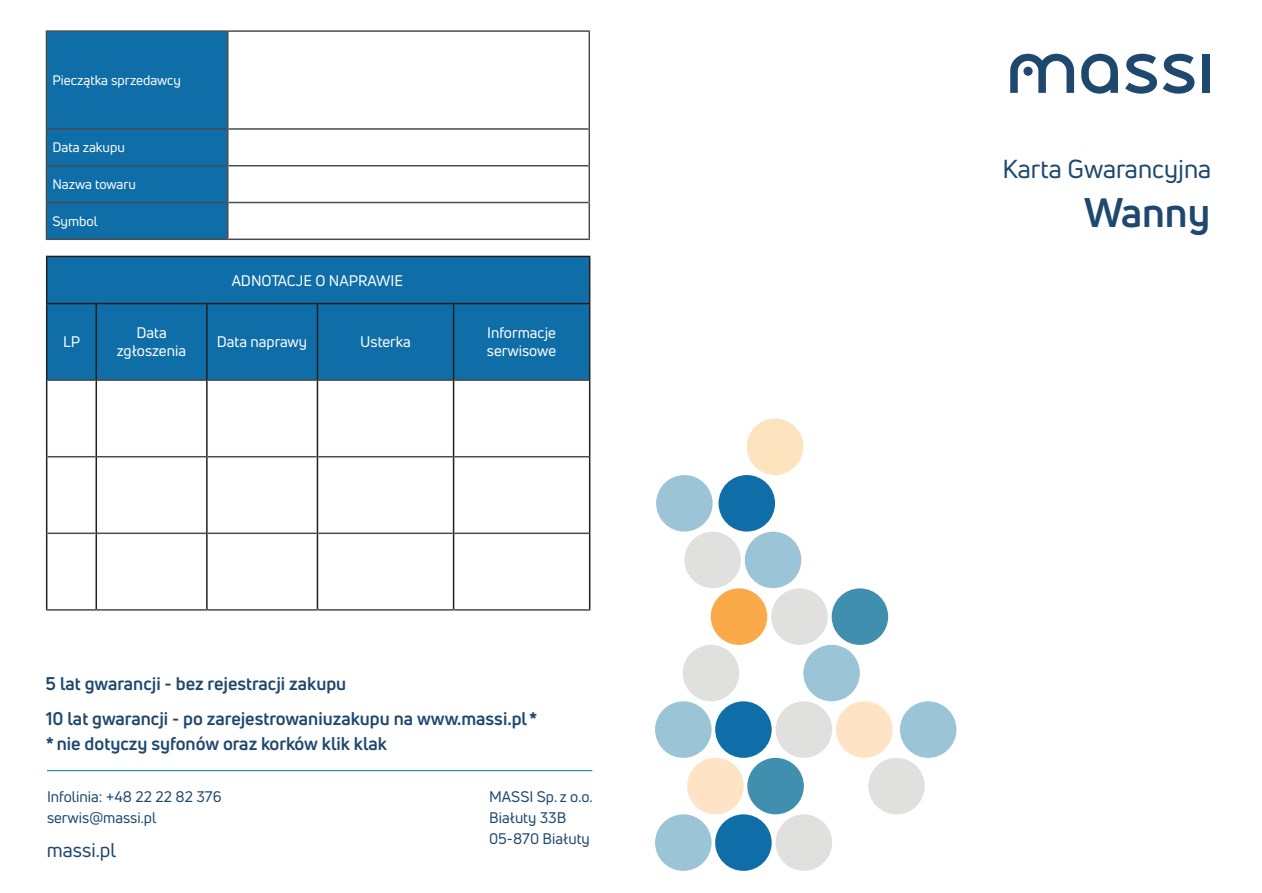
<style>
.page{position:relative;width:1262px;height:893px;background:#fff}
.page>*{position:absolute;margin:0;border:0;box-sizing:border-box;transform-origin:0 0}
.t1{font:700 40.5px "Uni Neue";color:#1f486e}
.t2{font:25.5px "Uni Neue";color:#1f486e}
.t3{font:19.5px "Uni Neue";color:#1f486e}
.t4{font:700 18px/25.5px "Uni Neue";color:#1f486e}
.t5{font:15px/21px "Uni Neue";color:#1f486e}
.t6{font:15px/18px "Uni Neue";color:#fff;text-align:center}
.t7{font:13.5px "Uni Neue";color:#fff}
</style>
<div class="page">
<div style="left:1202px;top:55px;width:7px;height:38px;background:#1f486e"></div>
<svg style="left:1125px;top:54px;width:69px;height:40px"></svg>
<svg style="left:1010px;top:54px;width:64px;height:39px"></svg>
<svg style="left:1081px;top:54px;width:37px;height:40px"></svg>
<div style="left:683px;top:644px;width:56px;height:57px;background:#e0e1df;border-radius:50%"></div>
<div style="left:715px;top:701px;width:56px;height:56px;background:#0f6ea8;border-radius:50%"></div>
<div style="left:775px;top:701px;width:57px;height:56px;background:#e0e1df;border-radius:50%"></div>
<div style="left:655px;top:701px;width:56px;height:56px;background:#9bc4d7;border-radius:50%"></div>
<div style="left:836px;top:701px;width:56px;height:56px;background:#fee3c4;border-radius:50%"></div>
<div style="left:747px;top:757px;width:57px;height:57px;background:#408faf;border-radius:50%"></div>
<div style="left:687px;top:757px;width:56px;height:57px;background:#fee3c4;border-radius:50%"></div>
<div style="left:868px;top:757px;width:56px;height:57px;background:#e0e1df;border-radius:50%"></div>
<div style="left:803px;top:644px;width:57px;height:57px;background:#9bc4d7;border-radius:50%"></div>
<div style="left:900px;top:701px;width:56px;height:56px;background:#9bc4d7;border-radius:50%"></div>
<div style="left:710px;top:588px;width:57px;height:57px;background:#faaa48;border-radius:50%"></div>
<div style="left:771px;top:588px;width:56px;height:57px;background:#e0e1df;border-radius:50%"></div>
<div style="left:831px;top:588px;width:57px;height:57px;background:#408faf;border-radius:50%"></div>
<div style="left:684px;top:531px;width:57px;height:57px;background:#e0e1df;border-radius:50%"></div>
<div style="left:745px;top:531px;width:56px;height:57px;background:#9bc4d7;border-radius:50%"></div>
<div style="left:656px;top:475px;width:56px;height:56px;background:#9bc4d7;border-radius:50%"></div>
<div style="left:718px;top:475px;width:57px;height:56px;background:#0f6ea8;border-radius:50%"></div>
<div style="left:747px;top:418px;width:56px;height:57px;background:#fee3bf;border-radius:50%"></div>
<div style="left:715px;top:814px;width:56px;height:56px;background:#0f6ea8;border-radius:50%"></div>
<div style="left:775px;top:814px;width:57px;height:56px;background:#e0e1df;border-radius:50%"></div>
<div style="left:655px;top:814px;width:56px;height:56px;background:#9bc4d7;border-radius:50%"></div>
<div style="left:47px;top:32px;width:180px;height:206px;background:#0f6ea8"></div>
<svg style="left:228px;top:32px;width:360px;height:206px"></svg>
<hr style="left:47px;top:128px;width:180px;height:2px;background:#4b4c4d">
<hr style="left:228px;top:128px;width:360px;height:2px;background:#4b4c4d">
<hr style="left:47px;top:165px;width:180px;height:1px;background:#4b4c4d">
<hr style="left:228px;top:165px;width:360px;height:1px;background:#4b4c4d">
<hr style="left:47px;top:202px;width:180px;height:1px;background:#4b4c4d">
<hr style="left:228px;top:202px;width:360px;height:1px;background:#4b4c4d">
<hr style="left:46px;top:238px;width:182px;height:2px;background:#4b4c4d">
<hr style="left:228px;top:238px;width:362px;height:2px;background:#4b4c4d">
<hr style="left:46px;top:30px;width:182px;height:2px;background:#4b4c4d">
<hr style="left:46px;top:32px;width:1px;height:97px;background:#4b4c4d">
<hr style="left:46px;top:129px;width:1px;height:37px;background:#4b4c4d">
<hr style="left:46px;top:166px;width:1px;height:36px;background:#4b4c4d">
<hr style="left:46px;top:202px;width:1px;height:36px;background:#4b4c4d">
<hr style="left:228px;top:30px;width:362px;height:2px;background:#4b4c4d">
<hr style="left:227px;top:32px;width:1px;height:97px;background:#4b4c4d">
<hr style="left:588px;top:32px;width:2px;height:97px;background:#4b4c4d">
<hr style="left:227px;top:129px;width:1px;height:37px;background:#4b4c4d">
<hr style="left:588px;top:129px;width:2px;height:37px;background:#4b4c4d">
<hr style="left:227px;top:166px;width:1px;height:36px;background:#4b4c4d">
<hr style="left:588px;top:166px;width:2px;height:36px;background:#4b4c4d">
<hr style="left:227px;top:202px;width:1px;height:36px;background:#4b4c4d">
<hr style="left:588px;top:202px;width:2px;height:36px;background:#4b4c4d">
<div style="left:47px;top:256px;width:542px;height:47px;background:#0f6ea8"></div>
<div style="left:47px;top:304px;width:542px;height:75px;background:#0f6ea8"></div>
<svg style="left:47px;top:381px;width:542px;height:228px"></svg>
<hr style="left:47px;top:379px;width:48px;height:2px;background:#4b4c4d">
<hr style="left:97px;top:379px;width:109px;height:2px;background:#4b4c4d">
<hr style="left:208px;top:379px;width:109px;height:2px;background:#4b4c4d">
<hr style="left:318px;top:379px;width:135px;height:2px;background:#4b4c4d">
<hr style="left:454px;top:379px;width:135px;height:2px;background:#4b4c4d">
<hr style="left:47px;top:456px;width:48px;height:1px;background:#4b4c4d">
<hr style="left:97px;top:456px;width:109px;height:1px;background:#4b4c4d">
<hr style="left:208px;top:456px;width:109px;height:1px;background:#4b4c4d">
<hr style="left:318px;top:456px;width:135px;height:1px;background:#4b4c4d">
<hr style="left:454px;top:456px;width:135px;height:1px;background:#4b4c4d">
<hr style="left:47px;top:532px;width:48px;height:2px;background:#4b4c4d">
<hr style="left:97px;top:532px;width:109px;height:2px;background:#4b4c4d">
<hr style="left:208px;top:532px;width:109px;height:2px;background:#4b4c4d">
<hr style="left:318px;top:532px;width:135px;height:2px;background:#4b4c4d">
<hr style="left:454px;top:532px;width:135px;height:2px;background:#4b4c4d">
<hr style="left:46px;top:609px;width:50px;height:1px;background:#4b4c4d">
<hr style="left:96px;top:609px;width:111px;height:1px;background:#4b4c4d">
<hr style="left:207px;top:609px;width:110px;height:1px;background:#4b4c4d">
<hr style="left:317px;top:609px;width:136px;height:1px;background:#4b4c4d">
<hr style="left:453px;top:609px;width:137px;height:1px;background:#4b4c4d">
<hr style="left:46px;top:304px;width:1px;height:76px;background:#231f20">
<hr style="left:46px;top:380px;width:1px;height:76px;background:#231f20">
<hr style="left:46px;top:456px;width:1px;height:77px;background:#231f20">
<hr style="left:46px;top:533px;width:1px;height:76px;background:#231f20">
<hr style="left:95px;top:304px;width:2px;height:76px;background:#231f20">
<hr style="left:95px;top:380px;width:2px;height:76px;background:#231f20">
<hr style="left:95px;top:456px;width:2px;height:77px;background:#231f20">
<hr style="left:95px;top:533px;width:2px;height:76px;background:#231f20">
<hr style="left:206px;top:304px;width:2px;height:76px;background:#231f20">
<hr style="left:206px;top:380px;width:2px;height:76px;background:#231f20">
<hr style="left:206px;top:456px;width:2px;height:77px;background:#231f20">
<hr style="left:206px;top:533px;width:2px;height:76px;background:#231f20">
<hr style="left:317px;top:304px;width:1px;height:76px;background:#231f20">
<hr style="left:317px;top:380px;width:1px;height:76px;background:#231f20">
<hr style="left:317px;top:456px;width:1px;height:77px;background:#231f20">
<hr style="left:317px;top:533px;width:1px;height:76px;background:#231f20">
<hr style="left:453px;top:304px;width:1px;height:76px;background:#231f20">
<hr style="left:589px;top:304px;width:1px;height:76px;background:#231f20">
<hr style="left:453px;top:380px;width:1px;height:76px;background:#231f20">
<hr style="left:589px;top:380px;width:1px;height:76px;background:#231f20">
<hr style="left:453px;top:456px;width:1px;height:77px;background:#231f20">
<hr style="left:589px;top:456px;width:1px;height:77px;background:#231f20">
<hr style="left:453px;top:533px;width:1px;height:76px;background:#231f20">
<hr style="left:589px;top:533px;width:1px;height:76px;background:#231f20">
<hr style="left:46px;top:256px;width:50px;height:1px;background:#231f20">
<hr style="left:46px;top:257px;width:1px;height:46px;background:#231f20">
<hr style="left:96px;top:256px;width:111px;height:1px;background:#231f20">
<hr style="left:207px;top:256px;width:110px;height:1px;background:#231f20">
<hr style="left:317px;top:256px;width:136px;height:1px;background:#231f20">
<hr style="left:453px;top:256px;width:137px;height:1px;background:#231f20">
<hr style="left:589px;top:257px;width:1px;height:46px;background:#231f20">
<hr style="left:46px;top:303px;width:50px;height:1px;background:#231f20">
<hr style="left:96px;top:303px;width:111px;height:1px;background:#231f20">
<hr style="left:207px;top:303px;width:110px;height:1px;background:#231f20">
<hr style="left:317px;top:303px;width:136px;height:1px;background:#231f20">
<hr style="left:453px;top:303px;width:137px;height:1px;background:#231f20">
<hr style="left:47px;top:770px;width:545px;height:1px;background:#0f6ea8">
<p class="t7" style="left:52px;top:75px;width:130px">Pieczątka sprzedawcy</p>
<p class="t7" style="left:52px;top:142px;width:74px">Data zakupu</p>
<p class="t7" style="left:52px;top:179px;width:85px">Nazwa towaru</p>
<p class="t7" style="left:52px;top:216px;width:47px">Symbol</p>
<p class="t6" style="left:232px;top:273px;width:173px">ADNOTACJE O NAPRAWIE</p>
<p class="t6" style="left:63px;top:335px;width:19px">LP</p>
<p class="t6" style="left:117px;top:326px;width:71px">Data zgłoszenia</p>
<p class="t6" style="left:217px;top:335px;width:92px">Data naprawy</p>
<p class="t6" style="left:360px;top:335px;width:52px">Usterka</p>
<p class="t6" style="left:487px;top:326px;width:71px;text-align:left">Informacje serwisowe</p>
<p class="t4" style="left:46px;top:673px;width:302px">5 lat gwarancji - bez rejestracji zakupu</p>
<p class="t4" style="left:46px;top:707px;width:493px">10 lat gwarancji - po zarejestrowaniuzakupu na www.massi.pl * * nie dotyczy syfonów oraz korków klik klak</p>
<p class="t5" style="left:47px;top:787px;width:176px">Infolinia: +48 22 22 82 376</p>
<p class="t5" style="left:47px;top:808px;width:111px">serwis@massi.pl</p>
<p class="t3" style="left:47px;top:841px;width:71px">massi.pl</p>
<p class="t5" style="left:489px;top:787px;width:105px">MASSI Sp. z o.o.<br>Białuty 33B<br>05-870 Białuty</p>
<h2 class="t2" style="left:1002px;top:159px;width:210px">Karta Gwarancyjna</h2>
<h1 class="t1" style="left:1084px;top:196px;width:128px">Wanny</h1>
</div>
